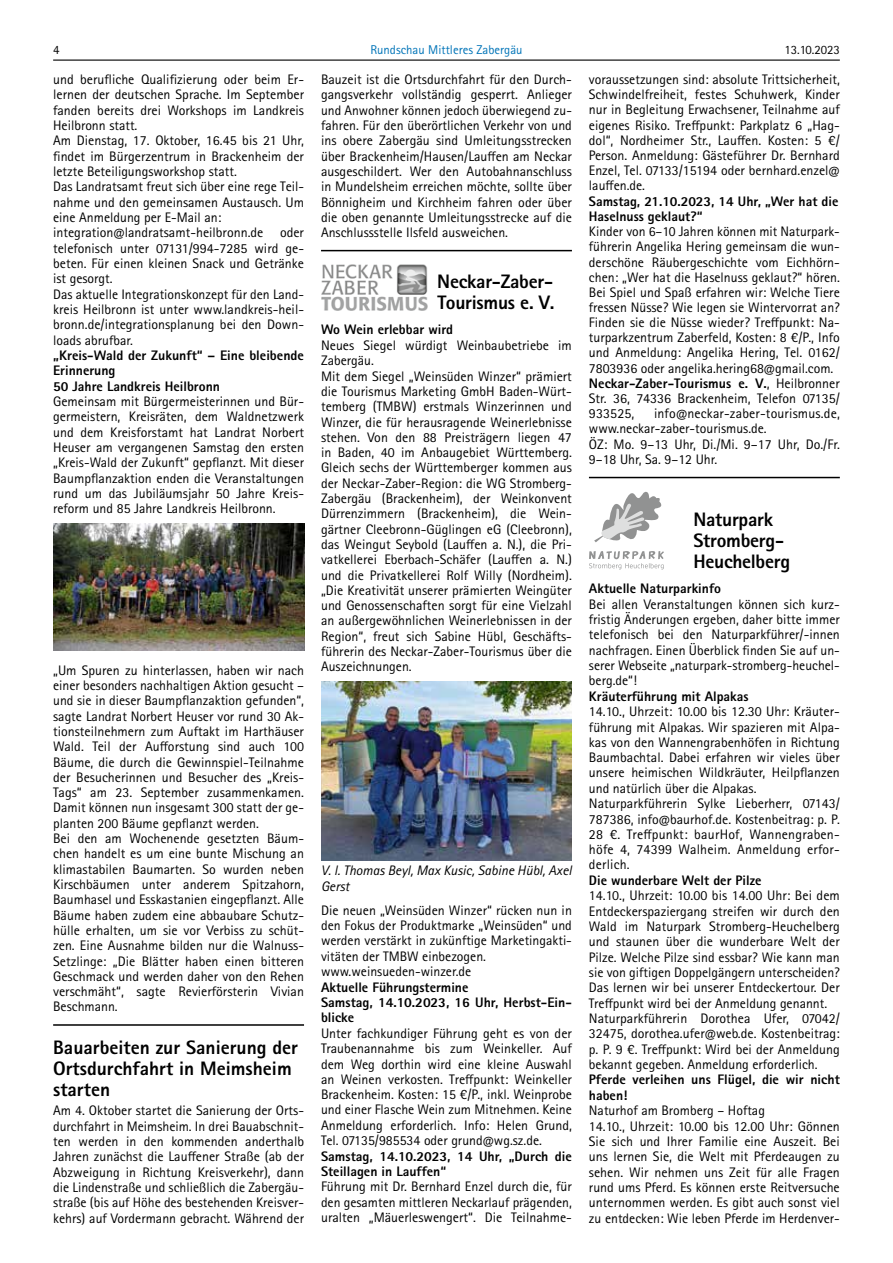
<style>
.page{position:relative;width:893px;height:1263px;background:#fff}
.page>*{position:absolute;margin:0;border:0;box-sizing:border-box;transform-origin:0 0}
.t1{font:800 19.5px/21px "Rotis Sans Serif W1 G";color:#000}
.t2{font:800 19.5px/21px "Agfa Rotis Sans Serif";letter-spacing:-.015em;color:#000}
.t3{font:13.8px/15.3px "Rotis Sans Serif W1 G";color:#000}
.t4{font:800 13.8px/15.3px "Rotis Sans Serif W1 G";color:#000}
.t5{font:italic 13.8px/15.3px "Rotis Sans Serif W1 G";color:#000}
.t6{font:12.75px "Rotis Sans Serif W1 G";color:#0074b8}
.t7{font:12.75px "Rotis Sans Serif W1 G";color:#000}
.s1{font-weight:800}
</style>
<div class="page">
<hr style="left:53px;top:60px;width:787px;height:1px;background:#000">
<hr style="left:53px;top:1024px;width:251px;height:2px;background:#000">
<img style="left:53px;top:523px;width:251px;height:128px">
<hr style="left:321px;top:250px;width:251px;height:1px;background:#000">
<img style="left:321px;top:264px;width:106px;height:46px">
<img style="left:321px;top:681px;width:251px;height:179px">
<hr style="left:589px;top:477px;width:251px;height:1px;background:#000">
<svg style="left:594px;top:491px;width:68px;height:51px"></svg>
<svg style="left:589px;top:551px;width:75px;height:18px"></svg>
<p class="t7" style="left:53px;top:42px;width:8px">4</p>
<p class="t6" style="left:370px;top:42px;width:154px">Rundschau Mittleres Zabergäu</p>
<p class="t7" style="left:784px;top:42px;width:57px">13.10.2023</p>
<p class="t3" style="left:53px;top:72px;width:252px">und berufliche Qualifizierung oder beim Er&shy;lernen der deutschen Sprache. Im September fanden bereits drei Workshops im Landkreis Heilbronn statt.<br>Am Dienstag, 17. Oktober, 16.45 bis 21 Uhr, findet im Bürgerzentrum in Brackenheim der letzte Beteiligungsworkshop statt.<br>Das Landratsamt freut sich über eine rege Teil&shy;nahme und den gemeinsamen Austausch. Um eine Anmeldung per E-Mail an: integration@landratsamt-heilbronn.de oder telefonisch unter 07131/994-7285 wird ge&shy;beten. Für einen kleinen Snack und Getränke ist gesorgt.<br>Das aktuelle Integrationskonzept für den Land&shy;kreis Heilbronn ist unter www.landkreis-heil&shy;bronn.de/integrationsplanung bei den Down&shy;loads abrufbar.</p>
<p class="t4" style="left:53px;top:347px;width:252px">„Kreis-Wald der Zukunft“ – Eine bleibende<br>Erinnerung<br>50 Jahre Landkreis Heilbronn</p>
<p class="t3" style="left:53px;top:394px;width:252px;text-align:justify">Gemeinsam mit Bürgermeisterinnen und Bür&shy;germeistern, Kreisräten, dem Waldnetzwerk und dem Kreisforstamt hat Landrat Norbert Heuser am vergangenen Samstag den ersten „Kreis-Wald der Zukunft“ gepflanzt. Mit dieser Baumpflanzaktion enden die Veranstaltungen rund um das Jubiläumsjahr 50 Jahre Kreis&shy;reform und 85 Jahre Landkreis Heilbronn.</p>
<p class="t3" style="left:321px;top:72px;width:252px;text-align:justify">Bauzeit ist die Ortsdurchfahrt für den Durch&shy;gangsverkehr vollständig gesperrt. Anlieger und Anwohner können jedoch überwiegend zu&shy;fahren. Für den überörtlichen Verkehr von und ins obere Zabergäu sind Umleitungsstrecken über Brackenheim/Hausen/Lauffen am Neckar ausgeschildert. Wer den Autobahnanschluss in Mundelsheim erreichen möchte, sollte über Bönnigheim und Kirchheim fahren oder über die oben genannte Umleitungsstrecke auf die Anschlussstelle Ilsfeld ausweichen.</p>
<h1 class="t2" style="left:437px;top:271px;width:119px">Neckar-Zaber-<br>Tourismus e. V.</h1>
<p class="t4" style="left:321px;top:322px;width:134px">Wo Wein erlebbar wird</p>
<p class="t3" style="left:321px;top:338px;width:252px">Neues Siegel würdigt Weinbaubetriebe im Zabergäu.<br>Mit dem Siegel „Weinsüden Winzer“ prämiert die Tourismus Marketing GmbH Baden-Würt&shy;temberg (TMBW) erstmals Winzerinnen und Winzer, die für herausragende Weinerlebnisse stehen. Von den 88 Preisträgern liegen 47 in Baden, 40 im Anbaugebiet Württemberg.<br>Gleich sechs der Württemberger kommen aus der Neckar-Zaber-Region: die WG Stromberg-Zabergäu (Brackenheim), der Weinkonvent Dürrenzimmern (Brackenheim), die Wein&shy;gärtner Cleebronn-Güglingen eG (Cleebronn), das Weingut Seybold (Lauffen a. N.), die Pri&shy;vatkellerei Eberbach-Schäfer (Lauffen a. N.) und die Privatkellerei Rolf Willy (Nordheim). „Die Kreativität unserer prämierten Weingüter und Genossenschaften sorgt für eine Vielzahl an außergewöhnlichen Weinerlebnissen in der Region“, freut sich Sabine Hübl, Geschäfts&shy;führerin des Neckar-Zaber-Tourismus über die Auszeichnungen.</p>
<p class="t3" style="left:589px;top:72px;width:252px;text-align:justify">voraussetzungen sind: absolute Trittsicherheit, Schwindelfreiheit, festes Schuhwerk, Kinder nur in Begleitung Erwachsener, Teilnahme auf eigenes Risiko. Treffpunkt: Parkplatz 6 „Hag&shy;dol“, Nordheimer Str., Lauffen. Kosten: 5 €/ Person. Anmeldung: Gästeführer Dr. Bernhard Enzel, Tel. 07133/15194 oder bernhard.enzel@ lauffen.de.</p>
<p class="t4" style="left:589px;top:193px;width:251px">Samstag, 21.10.2023, 14 Uhr, „Wer hat die<br>Haselnuss geklaut?“</p>
<p class="t3" style="left:589px;top:224px;width:252px">Kinder von 6–10 Jahren können mit Naturpark&shy;führerin Angelika Hering gemeinsam die wun&shy;derschöne Räubergeschichte vom Eichhörn&shy;chen: „Wer hat die Haselnuss geklaut?“ hören.<br>Bei Spiel und Spaß erfahren wir: Welche Tiere fressen Nüsse? Wie legen sie Wintervorrat an?<br>Finden sie die Nüsse wieder? Treffpunkt: Na&shy;turparkzentrum Zaberfeld, Kosten: 8 €/P., Info und Anmeldung: Angelika Hering, Tel. 0162/ 7803936 oder angelika.hering68@gmail.com.<br><span class="s1">Neckar-Zaber-Tourismus e. V.</span>, Heilbronner Str. 36, 74336 Brackenheim, Telefon 07135/ 933525,</p>
<p class="t3" style="left:589px;top:406px;width:252px;text-indent:65px">info@neckar-zaber-tourismus.de, www.neckar-zaber-tourismus.de.<br>ÖZ: Mo. 9–13 Uhr, Di./Mi. 9–17 Uhr, Do./Fr.<br>9–18 Uhr, Sa. 9–12 Uhr.</p>
<h1 class="t2" style="left:693px;top:509px;width:98px">Naturpark<br>Stromberg-<br>Heuchelberg</h1>
<p class="t4" style="left:589px;top:581px;width:134px">Aktuelle Naturparkinfo</p>
<p class="t3" style="left:589px;top:596px;width:252px;text-align:justify">Bei allen Veranstaltungen können sich kurz&shy;fristig Änderungen ergeben, daher bitte immer telefonisch bei den Naturparkführer/-innen nachfragen. Einen Überblick finden Sie auf un&shy;serer Webseite „naturpark-stromberg-heuchel&shy;berg.de“!</p>
<p class="t4" style="left:589px;top:688px;width:161px">Kräuterführung mit Alpakas</p>
<p class="t3" style="left:589px;top:704px;width:252px">14.10., Uhrzeit: 10.00 bis 12.30 Uhr: Kräuter&shy;führung mit Alpakas. Wir spazieren mit Alpa&shy;kas von den Wannengrabenhöfen in Richtung Baumbachtal. Dabei erfahren wir vieles über unsere heimischen Wildkräuter, Heilpflanzen und natürlich über die Alpakas.<br>Naturparkführerin Sylke Lieberherr, 07143/ 787386, info@baurhof.de. Kostenbeitrag: p. P.<br>28 €. Treffpunkt: baurHof, Wannengraben&shy;höfe 4, 74399 Walheim. Anmeldung erfor&shy;derlich.</p>
<p class="t4" style="left:589px;top:872px;width:174px">Die wunderbare Welt der Pilze</p>
<p class="t3" style="left:589px;top:888px;width:252px">14.10., Uhrzeit: 10.00 bis 14.00 Uhr: Bei dem Entdeckerspaziergang streifen wir durch den Wald im Naturpark Stromberg-Heuchelberg und staunen über die wunderbare Welt der Pilze. Welche Pilze sind essbar? Wie kann man sie von giftigen Doppelgängern unterscheiden?<br>Das lernen wir bei unserer Entdeckertour. Der Treffpunkt wird bei der Anmeldung genannt.<br>Naturparkführerin Dorothea Ufer, 07042/ 32475, dorothea.ufer@web.de. Kostenbeitrag: p. P. 9 €. Treffpunkt: Wird bei der Anmeldung bekannt gegeben. Anmeldung erforderlich.</p>
<p class="t4" style="left:589px;top:1072px;width:252px">Pferde verleihen uns Flügel, die wir nicht haben!</p>
<p class="t3" style="left:589px;top:1103px;width:252px">Naturhof am Bromberg – Hoftag<br>14.10., Uhrzeit: 10.00 bis 12.00 Uhr: Gönnen Sie sich und Ihrer Familie eine Auszeit. Bei uns lernen Sie, die Welt mit Pferdeaugen zu sehen. Wir nehmen uns Zeit für alle Fragen rund ums Pferd. Es können erste Reitversuche unternommen werden. Es gibt auch sonst viel zu entdecken: Wie leben Pferde im Herdenver-</p>
<p class="t3" style="left:53px;top:662px;width:252px">„Um Spuren zu hinterlassen, haben wir nach einer besonders nachhaltigen Aktion gesucht – und sie in dieser Baumpflanzaktion gefunden“, sagte Landrat Norbert Heuser vor rund 30 Ak&shy;tionsteilnehmern zum Auftakt im Harthäuser Wald. Teil der Aufforstung sind auch 100<br>Bäume, die durch die Gewinnspiel-Teilnahme der Besucherinnen und Besucher des „Kreis-Tags“ am 23. September zusammenkamen.<br>Damit können nun insgesamt 300 statt der ge&shy;planten 200 Bäume gepflanzt werden.<br>Bei den am Wochenende gesetzten Bäum&shy;chen handelt es um eine bunte Mischung an klimastabilen Baumarten. So wurden neben Kirschbäumen unter anderem Spitzahorn, Baumhasel und Esskastanien eingepflanzt. Alle Bäume haben zudem eine abbaubare Schutz&shy;hülle erhalten, um sie vor Verbiss zu schüt&shy;zen. Eine Ausnahme bilden nur die Walnuss-Setzlinge: „Die Blätter haben einen bitteren Geschmack und werden daher von den Rehen verschmäht“, sagte Revierförsterin Vivian Beschmann.</p>
<h1 class="t1" style="left:53px;top:1036px;width:246px">Bauarbeiten zur Sanierung der<br>Ortsdurchfahrt in Meimsheim starten</h1>
<p class="t3" style="left:53px;top:1103px;width:252px;text-align:justify">Am 4. Oktober startet die Sanierung der Orts&shy;durchfahrt in Meimsheim. In drei Bauabschnit&shy;ten werden in den kommenden anderthalb Jahren zunächst die Lauffener Straße (ab der Abzweigung in Richtung Kreisverkehr), dann die Lindenstraße und schließlich die Zabergäu&shy;straße (bis auf Höhe des bestehenden Kreisver&shy;kehrs) auf Vordermann gebracht. Während der</p>
<p class="t5" style="left:321px;top:863px;width:252px">V. l. Thomas Beyl, Max Kusic, Sabine Hübl, Axel<br>Gerst</p>
<p class="t3" style="left:321px;top:902px;width:252px">Die neuen „Weinsüden Winzer“ rücken nun in den Fokus der Produktmarke „Weinsüden“ und werden verstärkt in zukünftige Marketingakti&shy;vitäten der TMBW einbezogen. www.weinsueden-winzer.de</p>
<p class="t4" style="left:321px;top:979px;width:252px">Aktuelle Führungstermine<br>Samstag, 14.10.2023, 16 Uhr, Herbst-Ein&shy;blicke</p>
<p class="t3" style="left:321px;top:1026px;width:252px;text-align:justify">Unter fachkundiger Führung geht es von der Traubenannahme bis zum Weinkeller. Auf dem Weg dorthin wird eine kleine Auswahl an Weinen verkosten. Treffpunkt: Weinkeller Brackenheim. Kosten: 15 €/P., inkl. Weinprobe und einer Flasche Wein zum Mitnehmen. Keine Anmeldung erforderlich. Info: Helen Grund, Tel. 07135/985534 oder grund@wg.sz.de.</p>
<p class="t4" style="left:321px;top:1148px;width:252px">Samstag, 14.10.2023, 14 Uhr, „Durch die<br>Steillagen in Lauffen“</p>
<p class="t3" style="left:321px;top:1179px;width:252px;text-align:justify">Führung mit Dr. Bernhard Enzel durch die, für den gesamten mittleren Neckarlauf prägenden, uralten „Mäuerleswengert“. Die Teilnahme-</p>
</div>
